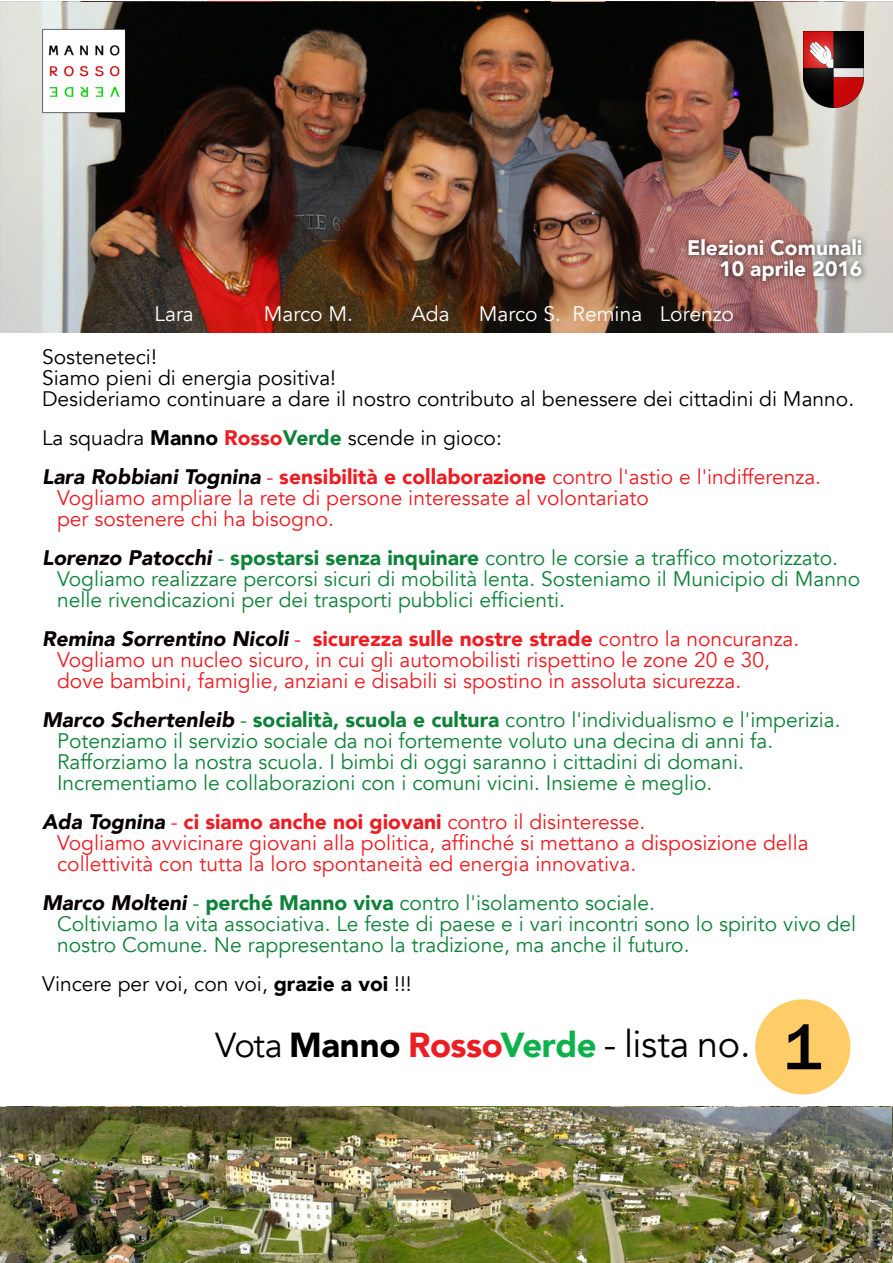
<style>
.page{position:relative;width:893px;height:1263px;background:#fff}
.page>*{position:absolute;margin:0;border:0;box-sizing:border-box;transform-origin:0 0}
.t1{font:37.8px "Avenir";letter-spacing:-.01em;color:#000}
.t2{font:21px/21px "Avenir";color:#0f823a}
.t3{font:21px/21px "Avenir";color:#ed1d24}
.t4{font:21px/21px "Avenir";color:#000}
.t5{font:900 21px/39px "Avenir";color:#ed1d24}
.t6{font:21px "Avenir";color:#fff}
.t7{font:900 21px/21px "Avenir";color:#fffcfc;text-align:right}
.s1{font-weight:400;color:#000}
.s2{color:#000}
.s3{color:#0f823a}
.s4{font-style:italic;color:#080000}
.s5{font-weight:400}
.s6{font-weight:900;font-style:italic;color:#080000}
.s7{font-weight:900}
.s8{font-size:34.65px}
.s9{font-weight:900;font-size:34.65px}
.s10{font-weight:900;font-size:34.65px;color:#ed1d24}
.s11{font-weight:900;font-size:34.65px;color:#0db14b}
.s12{font-family:"Franklin Gothic";font-weight:500;font-size:66.15px}
</style>
<div class="page">
<img style="left:1px;top:2px;width:892px;height:330px">
<img style="left:29px;top:1px;width:110px;height:139px">
<div style="left:755px;top:999px;width:95px;height:95px;background:#ffcd67;border-radius:50%"></div>
<img style="left:682px;top:232px;width:188px;height:57px">
<img style="left:1px;top:1106px;width:891px;height:157px">
<img style="left:803px;top:31px;width:60px;height:76px">
<p class="t7" style="left:687px;top:238px;width:177px">Elezioni Comunali<br>10 aprile 2016</p>
<p class="t6" style="left:155px;top:300px;width:41px">Lara</p>
<p class="t6" style="left:264px;top:300px;width:91px">Marco M.</p>
<p class="t6" style="left:411px;top:300px;width:40px">Ada</p>
<p class="t6" style="left:479px;top:300px;width:257px">Marco S. Remina Lorenzo</p>
<p class="t4" style="left:42px;top:346px;width:814px">Sosteneteci!<br>Siamo pieni di energia positiva!<br>Desideriamo continuare a dare il nostro contributo al benessere dei cittadini di Manno.</p>
<p class="t5" style="left:42px;top:419px;width:780px"><span class="s1">La squadra</span> <span class="s2">Manno</span> Rosso<span class="s3">Verde</span> <span class="s1">scende in gioco:<br></span><span class="s4">Lara Robbiani Tognina</span> <span class="s5">-</span> sensibilità e collaborazione <span class="s5">contro l'astio e l'indifferenza.</span></p>
<p class="t3" style="left:57px;top:487px;width:593px">Vogliamo ampliare la rete di persone interessate al volontariato per sostenere chi ha bisogno.</p>
<p class="t2" style="left:57px;top:547px;width:805px;text-indent:-15px"><span class="s6">Lorenzo Patocchi</span> - <span class="s7">spostarsi senza inquinare</span> contro le corsie a traffico motorizzato.<br>Vogliamo realizzare percorsi sicuri di mobilità lenta. Sosteniamo il Municipio di Manno nelle rivendicazioni per dei trasporti pubblici efficienti.</p>
<p class="t3" style="left:57px;top:628px;width:744px;text-indent:-15px"><span class="s6">Remina Sorrentino Nicoli</span> - <span class="s7">sicurezza sulle nostre strade</span> contro la noncuranza.<br>Vogliamo un nucleo sicuro, in cui gli automobilisti rispettino le zone 20 e 30, dove bambini, famiglie, anziani e disabili si spostino in assoluta sicurezza.</p>
<p class="t2" style="left:57px;top:709px;width:785px;text-indent:-15px"><span class="s6">Marco Schertenleib</span> - <span class="s7">socialità, scuola e cultura</span> contro l'individualismo e l'imperizia.<br>Potenziamo il servizio sociale da noi fortemente voluto una decina di anni fa.<br>Rafforziamo la nostra scuola. I bimbi di oggi saranno i cittadini di domani.<br>Incrementiamo le collaborazioni con i comuni vicini. Insieme è meglio.</p>
<p class="t3" style="left:57px;top:811px;width:753px;text-indent:-15px"><span class="s6">Ada Tognina</span> - <span class="s7">ci siamo anche noi giovani</span> contro il disinteresse.<br>Vogliamo avvicinare giovani alla politica, affinché si mettano a disposizione della collettività con tutta la loro spontaneità ed energia innovativa.</p>
<p class="t2" style="left:57px;top:892px;width:801px;text-indent:-15px"><span class="s6">Marco Molteni</span> - <span class="s7">perché Manno viva</span> contro l'isolamento sociale.<br>Coltiviamo la vita associativa. Le feste di paese e i vari incontri sono lo spirito vivo del nostro Comune. Ne rappresentano la tradizione, ma anche il futuro.</p>
<p class="t4" style="left:42px;top:973px;width:371px">Vincere per voi, con voi, <span class="s7">grazie a voi</span> !!!</p>
<h1 class="t1" style="left:215px;top:1019px;width:608px"><span class="s8">Vota</span> <span class="s9">Manno</span> <span class="s10">Rosso</span><span class="s11">Verde</span> - lista no. <span class="s12">1</span></h1>
</div>
